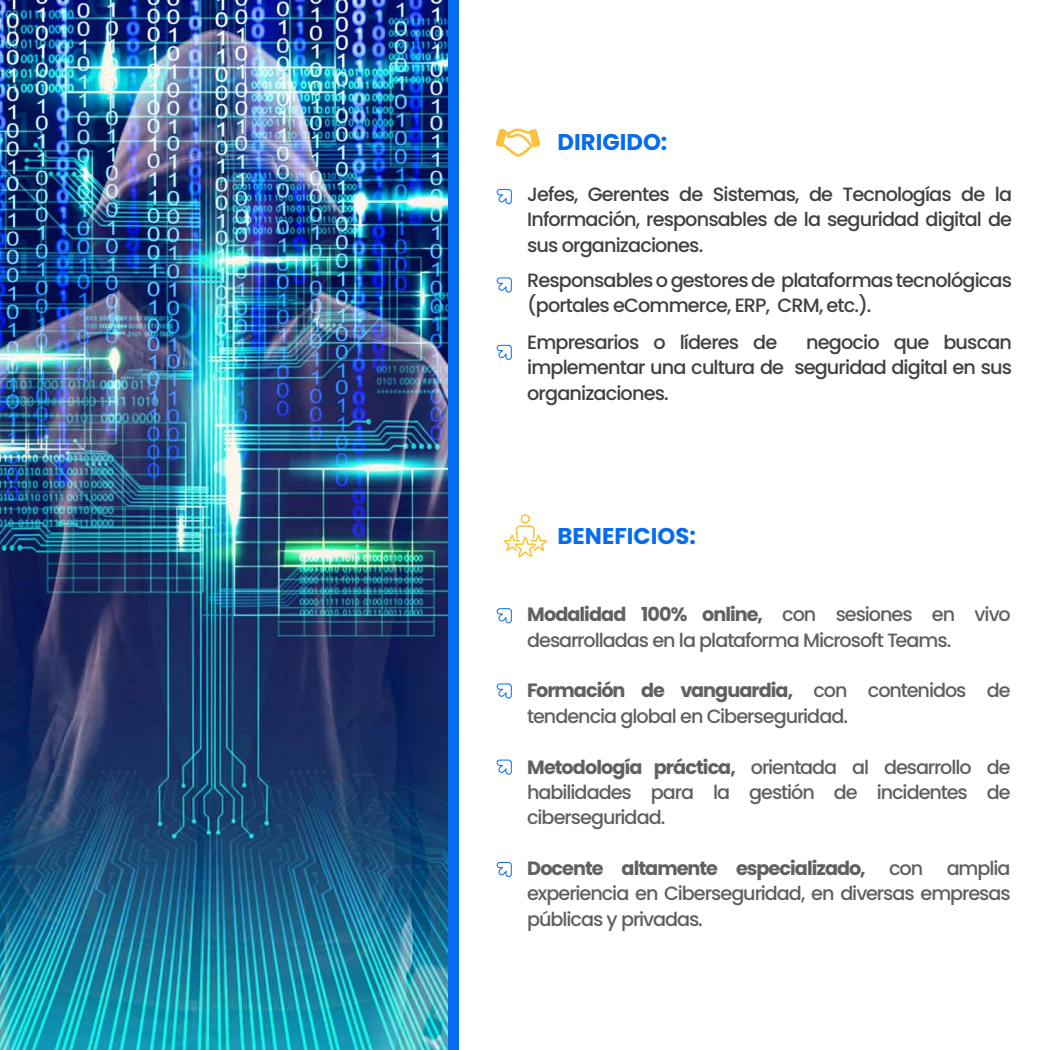
<style>
.page{position:relative;width:1050px;height:1050px;background:#fff}
.page>*{position:absolute;margin:0;border:0;box-sizing:border-box;transform-origin:0 0}
.t1{font:700 22.75px "Poppins";color:#056bf1}
.t2{font:500 19.25px/25.4px "Poppins";letter-spacing:-.055em;color:#606060}
.t3{font:500 19.25px/25.4px "Poppins";letter-spacing:-.045em;color:#434040;text-align:justify}
.s1{font-weight:700}
</style>
<div class="page">
<img style="left:0;top:0;width:448px;height:1050px">
<div style="left:448px;top:0;width:10px;height:1050px;background:#056bf1"></div>
<svg style="left:496px;top:128px;width:44px;height:29px"></svg>
<svg style="left:496px;top:189px;width:16px;height:16px"></svg>
<svg style="left:496px;top:608px;width:16px;height:16px"></svg>
<svg style="left:496px;top:683px;width:16px;height:16px"></svg>
<svg style="left:496px;top:759px;width:16px;height:16px"></svg>
<svg style="left:496px;top:862px;width:16px;height:15px"></svg>
<svg style="left:496px;top:277px;width:16px;height:16px"></svg>
<svg style="left:496px;top:344px;width:16px;height:16px"></svg>
<svg style="left:503px;top:514px;width:44px;height:43px"></svg>
<p class="t1" style="left:558px;top:129px;width:111px">DIRIGIDO:</p>
<p class="t3" style="left:527px;top:182px;width:486px">Jefes, Gerentes de Sistemas, de Tecnologías de la Información, responsables de la seguridad digital de sus organizaciones.</p>
<p class="t3" style="left:527px;top:267px;width:486px">Responsables o gestores de plataformas tecnológicas (portales eCommerce, ERP, CRM, etc.).</p>
<p class="t3" style="left:527px;top:330px;width:252px">Empresarios o líderes de</p>
<p class="t3" style="left:527px;top:330px;width:486px;text-indent:279px">negocio que buscan implementar una cultura de seguridad digital en sus organizaciones.</p>
<p class="t1" style="left:558px;top:523px;width:140px">BENEFICIOS:</p>
<p class="t2" style="left:527px;top:602px;width:485px"><span class="s1">Modalidad 100% online,</span> con sesiones en vivo desarrolladas en la plataforma Microsoft Teams.</p>
<p class="t2" style="left:527px;top:678px;width:485px"><span class="s1">Formación de vanguardia,</span> con contenidos de tendencia global en Ciberseguridad.</p>
<p class="t2" style="left:527px;top:754px;width:485px;text-align:justify"><span class="s1">Metodología práctica,</span> orientada al desarrollo de habilidades para la gestión de incidentes de ciberseguridad.</p>
<p class="t2" style="left:527px;top:856px;width:485px;text-align:justify"><span class="s1">Docente altamente especializado,</span> con amplia experiencia en Ciberseguridad, en diversas empresas públicas y privadas.</p>
</div>
